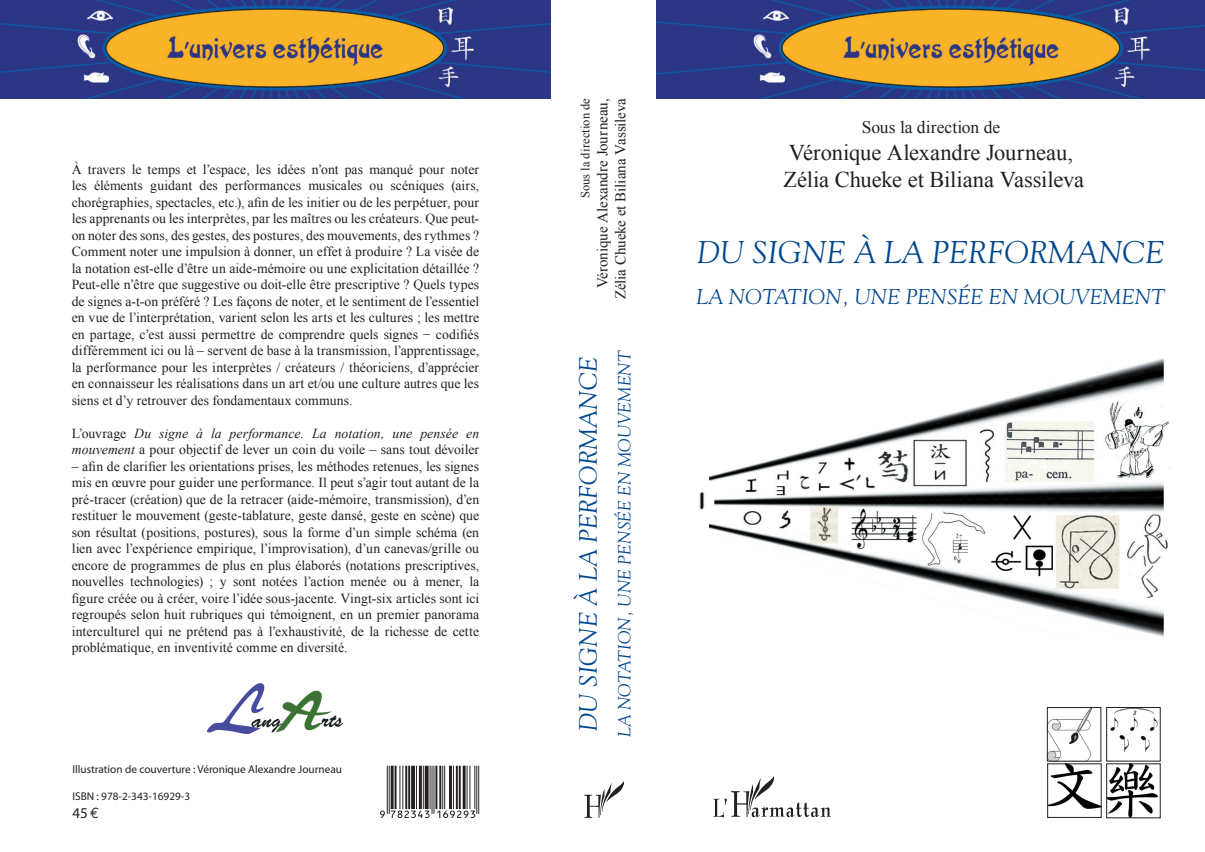
<style>
.page{position:relative;width:1205px;height:852px;background:#fff}
.page>*{position:absolute;margin:0;border:0;box-sizing:border-box;transform-origin:0 0}
.t1{font:italic 31.25px "Goudy";color:#01478e}
.t2{font:italic 25px "Goudy";color:#01478e}
.t3{font:22.5px/27px "Times New Roman";letter-spacing:-.005em;color:#231f20}
.t4{font:italic 21.25px "Goudy";color:#01478e}
.t5{font:italic 17.5px "Goudy";color:#01478e}
.t6{font:17.5px "Times New Roman";letter-spacing:-.005em;color:#231f20}
.t7{font:15px/18px "Times New Roman";letter-spacing:-.005em;color:#231f20;text-align:right}
.t8{font:15px "Myriad Pro";color:#231f20}
.t9{font:13.75px/16.5px "Times New Roman";color:#231f20;text-align:justify}
.t10{font:12.5px "Times New Roman";color:#231f20}
.t11{font:11.25px "Myriad Pro";color:#231f20}
.s1{font-style:italic}
.s2{font-family:"Euro Mono"}
</style>
<div class="page">
<img style="left:714px;top:776px;width:116px;height:41px">
<img style="left:584px;top:782px;width:39px;height:35px">
<img style="left:0;top:0;width:550px;height:98px">
<img style="left:656px;top:0;width:549px;height:98px">
<img style="left:1110px;top:709px;width:48px;height:41px">
<img style="left:1049px;top:709px;width:43px;height:50px">
<div style="left:1047px;top:707px;width:54px;height:54px;border:1px solid #231f20"></div>
<img style="left:1109px;top:765px;width:48px;height:50px">
<img style="left:1050px;top:765px;width:49px;height:43px">
<svg style="left:380px;top:765px;width:99px;height:52px"></svg>
<img style="left:208px;top:683px;width:135px;height:50px">
<img style="left:699px;top:358px;width:471px;height:279px">
<p class="t9" style="left:72px;top:160px;width:409px">À travers le temps et l’espace, les idées n’ont pas manqué pour noter les éléments guidant des performances musicales ou scéniques (airs, chorégraphies, spectacles, etc.), afin de les initier ou de les perpétuer, pour les apprenants ou les interprètes, par les maîtres ou les créateurs. Que peut&shy;on noter des sons, des gestes, des postures, des mouvements, des rythmes ?<br>Comment noter une impulsion à donner, un effet à produire ? La visée de la notation est-elle d’être un aide-mémoire ou une explicitation détaillée ?<br>Peut-elle n’être que suggestive ou doit-elle être prescriptive ? Quels types de signes a-t-on préféré ? Les façons de noter, et le sentiment de l’essentiel en vue de l’interprétation, varient selon les arts et les cultures ; les mettre en partage, c’est aussi permettre de comprendre quels signes − codifiés différemment ici ou là – servent de base à la transmission, l’apprentissage, la performance pour les interprètes / créateurs / théoriciens, d’apprécier en connaisseur les réalisations dans un art et/ou une culture autres que les siens et d’y retrouver des fondamentaux communs.</p>
<p class="t9" style="left:72px;top:424px;width:409px">L’ouvrage <span class="s1">Du signe à la performance. La notation, une pensée en mouvement</span> a pour objectif de lever un coin du voile ‒ sans tout dévoiler ‒ afin de clarifier les orientations prises, les méthodes retenues, les signes mis en œuvre pour guider une performance. Il peut s’agir tout autant de la pré-tracer (création) que de la retracer (aide-mémoire, transmission), d’en restituer le mouvement (geste-tablature, geste dansé, geste en scène) que son résultat (positions, postures), sous la forme d’un simple schéma (en lien avec l’expérience empirique, l’improvisation), d’un canevas/grille ou encore de programmes de plus en plus élaborés (notations prescriptives, nouvelles technologies) ; y sont notées l’action menée ou à mener, la figure créée ou à créer, voire l’idée sous-jacente. Vingt-six articles sont ici regroupés selon huit rubriques qui témoignent, en un premier panorama interculturel qui ne prétend pas à l’exhaustivité, de la richesse de cette problématique, en inventivité comme en diversité.</p>
<p class="t11" style="left:72px;top:762px;width:271px">Illustration de couverture : Véronique Alexandre Journeau</p>
<p class="t11" style="left:72px;top:789px;width:119px">ISBN : 978-2-343-16929-3</p>
<p class="t8" style="left:72px;top:804px;width:28px">45<span class="s2">e</span></p>
<p class="t10" style="left:577px;top:198px;width:102px;rotate:-90deg">Sous la direction de</p>
<p class="t7" style="left:593px;top:299px;width:203px;rotate:-90deg">Véronique Alexandre Journeau,<br>Zélia Chueke et Biliana Vassileva</p>
<p class="t2" style="left:573px;top:730px;width:375px;rotate:-90deg">DU SIGNE À LA PERFORMANCE</p>
<p class="t5" style="left:614px;top:736px;width:388px;rotate:-90deg">LA NOTATION, UNE PENSÉE EN MOUVEMENT</p>
<p class="t6" style="left:862px;top:115px;width:140px">Sous la direction de</p>
<p class="t3" style="left:783px;top:138px;width:302px">Véronique Alexandre Journeau,<br>Zélia Chueke et Biliana Vassileva</p>
<p class="t1" style="left:697px;top:233px;width:469px">DU SIGNE À LA PERFORMANCE</p>
<p class="t4" style="left:696px;top:284px;width:470px">LA NOTATION, UNE PENSÉE EN MOUVEMENT</p>
</div>
